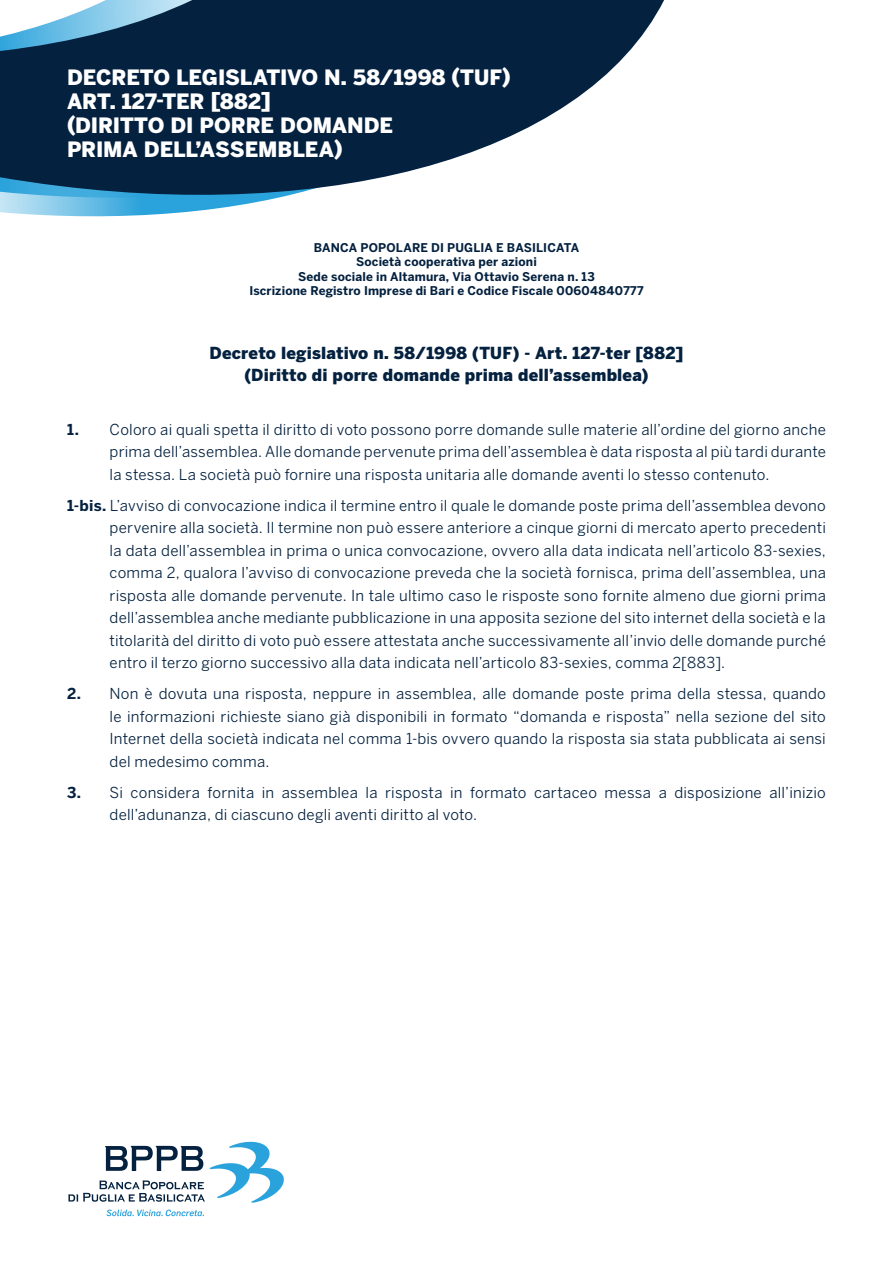
<style>
.page{position:relative;width:893px;height:1263px;background:#fff}
.page>*{position:absolute;margin:0;border:0;box-sizing:border-box;transform-origin:0 0}
.t1{font:900 21px "Benton Sans";letter-spacing:-.005em;color:#fff}
.t2{font:900 16.5px "Benton Sans";letter-spacing:.01em;color:#04213f}
.t3{font:15px/22.5px "Benton Sans";letter-spacing:.015em;color:#04213f;text-align:justify}
.t4{font:700 12px "Benton Sans";letter-spacing:.015em;color:#04213f}
.s1{font-weight:700}
</style>
<div class="page">
<svg style="left:0;top:0;width:664px;height:217px;fill:#04213f"></svg>
<svg style="left:68px;top:1141px;width:216px;height:62px"></svg>
<svg style="left:106px;top:1209px;width:98px;height:7px"></svg>
<p class="t1" style="left:67px;top:64px;width:445px">DECRETO LEGISLATIVO N. 58/1998 (TUF)</p>
<p class="t1" style="left:67px;top:88px;width:205px">ART. 127-TER [882]</p>
<p class="t1" style="left:67px;top:112px;width:327px">(DIRITTO DI PORRE DOMANDE</p>
<p class="t1" style="left:67px;top:136px;width:277px">PRIMA DELL’ASSEMBLEA)</p>
<p class="t4" style="left:314px;top:240px;width:267px">BANCA POPOLARE DI PUGLIA E BASILICATA</p>
<p class="t4" style="left:356px;top:254px;width:182px">Società cooperativa per azioni</p>
<p class="t4" style="left:298px;top:269px;width:298px">Sede sociale in Altamura, Via Ottavio Serena n. 13</p>
<p class="t4" style="left:249px;top:283px;width:396px">Iscrizione Registro Imprese di Bari e Codice Fiscale 00604840777</p>
<p class="t2" style="left:209px;top:342px;width:475px">Decreto legislativo n. 58/1998 (TUF) - Art. 127-ter [882]</p>
<p class="t2" style="left:245px;top:364px;width:405px">(Diritto di porre domande prima dell’assemblea)</p>
<p class="t3" style="left:110px;top:418px;width:718px;text-indent:-43px"><span class="s1">1.</span> Coloro ai quali spetta il diritto di voto possono porre domande sulle materie all’ordine del giorno anche prima dell’assemblea. Alle domande pervenute prima dell’assemblea è data risposta al più tardi durante la stessa. La società può fornire una risposta unitaria alle domande aventi lo stesso contenuto.</p>
<p class="t3" style="left:110px;top:494px;width:718px;text-indent:-43px"><span class="s1">1-bis.</span> L’avviso di convocazione indica il termine entro il quale le domande poste prima dell’assemblea devono pervenire alla società. Il termine non può essere anteriore a cinque giorni di mercato aperto precedenti la data dell’assemblea in prima o unica convocazione, ovvero alla data indicata nell’articolo 83-sexies, comma 2, qualora l’avviso di convocazione preveda che la società fornisca, prima dell’assemblea, una risposta alle domande pervenute. In tale ultimo caso le risposte sono fornite almeno due giorni prima dell’assemblea anche mediante pubblicazione in una apposita sezione del sito internet della società e la titolarità del diritto di voto può essere attestata anche successivamente all’invio delle domande purché entro il terzo giorno successivo alla data indicata nell’articolo 83-sexies, comma 2[883].</p>
<p class="t3" style="left:110px;top:682px;width:718px;text-indent:-43px"><span class="s1">2.</span> Non è dovuta una risposta, neppure in assemblea, alle domande poste prima della stessa, quando le informazioni richieste siano già disponibili in formato “domanda e risposta” nella sezione del sito Internet della società indicata nel comma 1-bis ovvero quando la risposta sia stata pubblicata ai sensi del medesimo comma.</p>
<p class="t3" style="left:110px;top:781px;width:718px;text-indent:-43px"><span class="s1">3.</span> Si considera fornita in assemblea la risposta in formato cartaceo messa a disposizione all’inizio dell’adunanza, di ciascuno degli aventi diritto al voto.</p>
</div>
